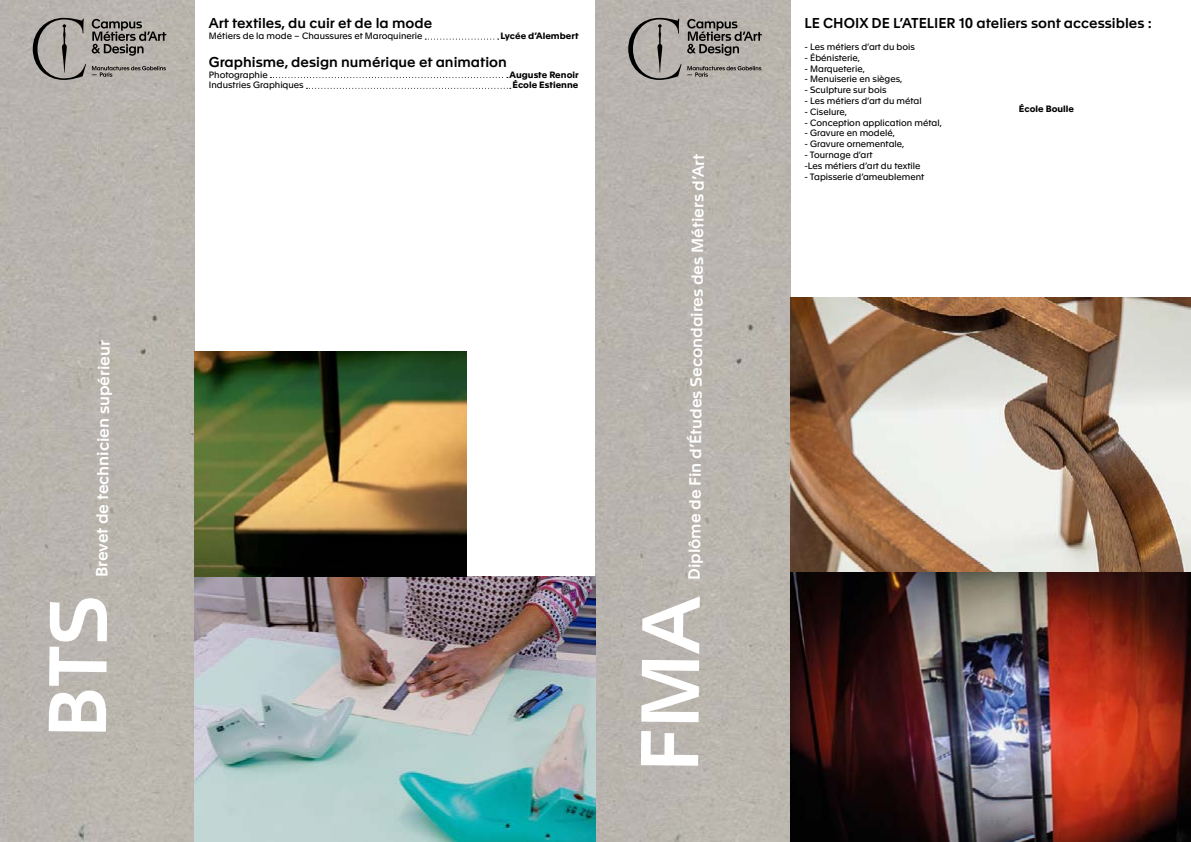
<style>
.page{position:relative;width:1191px;height:842px;background:#fff}
.page>*{position:absolute;margin:0;border:0;box-sizing:border-box;transform-origin:0 0}
.t1{font:500 16px "Apax";color:#fff}
.t2{font:500 14px "Apax";color:#000}
.t3{font:9px/10.8px "Apax";color:#000}
.t4{font:700 9px "Apax";color:#000}
</style>
<div class="page">
<div style="left:595px;top:0;width:195px;height:842px;background:#b9b5ae"></div>
<div style="left:0;top:0;width:195px;height:842px;background:#b9b5ae"></div>
<svg style="left:33px;top:18px;width:53px;height:62px"></svg>
<svg style="left:92px;top:19px;width:74px;height:37px"></svg>
<svg style="left:92px;top:66px;width:74px;height:11px"></svg>
<img style="left:790px;top:298px;width:401px;height:544px">
<svg style="left:425px;top:39px;width:74px;height:1px"></svg>
<svg style="left:270px;top:77px;width:238px;height:1px"></svg>
<svg style="left:306px;top:88px;width:205px;height:1px"></svg>
<svg style="left:628px;top:18px;width:53px;height:62px"></svg>
<svg style="left:687px;top:19px;width:75px;height:37px"></svg>
<svg style="left:687px;top:66px;width:74px;height:11px"></svg>
<img style="left:195px;top:577px;width:400px;height:265px">
<img style="left:195px;top:351px;width:271px;height:226px">
<div style="left:641px;top:596px;width:59px;height:170px;background:#b9b4ae"></div>
<div style="left:49px;top:598px;width:58px;height:134px;background:#b9b5af"></div>
<h2 class="t2" style="left:209px;top:13px;width:225px">Art textiles, du cuir et de la mode</h2>
<p class="t3" style="left:209px;top:30px;width:215px">Métiers de la mode – Chaussures et Maroquinerie</p>
<p class="t4" style="left:500px;top:29px;width:80px">Lycée d’Alembert</p>
<h2 class="t2" style="left:209px;top:52px;width:299px">Graphisme, design numérique et animation</h2>
<p class="t3" style="left:209px;top:68px;width:60px">Photographie</p>
<p class="t4" style="left:509px;top:68px;width:71px">Auguste Renoir</p>
<p class="t3" style="left:209px;top:79px;width:96px">Industries Graphiques</p>
<p class="t4" style="left:512px;top:78px;width:67px">École Estienne</p>
<h1 class="t1" style="left:89px;top:577px;width:238px;rotate:-89deg">Brevet de technicien supérieur</h1>
<h1 class="t1" style="left:681px;top:579px;width:427px;rotate:-89deg">Diplôme de Fin d’Études Secondaires des Métiers d’Art</h1>
<h2 class="t2" style="left:804px;top:13px;width:349px">LE CHOIX DE L’ATELIER 10 ateliers sont accessibles :</h2>
<p class="t3" style="left:804px;top:41px;width:112px">- Les métiers d’art du bois</p>
<p class="t3" style="left:804px;top:52px;width:57px">- Ébénisterie,</p>
<p class="t3" style="left:804px;top:62px;width:62px">- Marqueterie,</p>
<p class="t3" style="left:804px;top:73px;width:100px">- Menuiserie en sièges,</p>
<p class="t3" style="left:804px;top:84px;width:84px">- Sculpture sur bois</p>
<p class="t3" style="left:804px;top:95px;width:119px">- Les métiers d’art du métal</p>
<p class="t3" style="left:804px;top:106px;width:44px">- Ciselure,</p>
<p class="t3" style="left:804px;top:116px;width:139px">- Conception application métal,</p>
<p class="t3" style="left:804px;top:127px;width:92px">- Gravure en modelé,</p>
<p class="t3" style="left:804px;top:138px;width:101px">- Gravure ornementale,</p>
<p class="t3" style="left:804px;top:149px;width:118px">- Tournage d’art<br>-Les métiers d’art du textile</p>
<p class="t3" style="left:804px;top:170px;width:121px">- Tapisserie d’ameublement</p>
<p class="t4" style="left:1019px;top:103px;width:57px">École Boulle</p>
</div>
